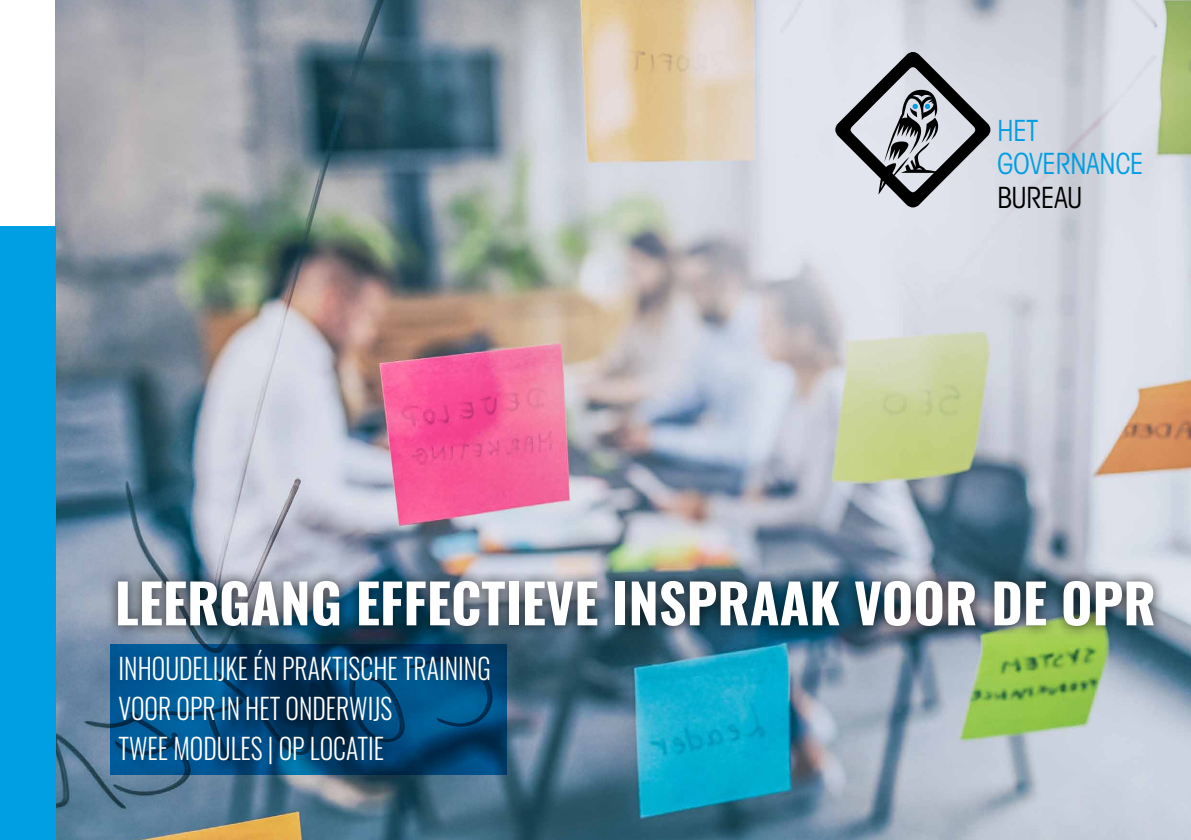
<style>
.page{position:relative;width:1191px;height:840px;background:#fff}
.page>*{position:absolute;margin:0;border:0;box-sizing:border-box;transform-origin:0 0}
.t1{font:700 54px "Oswald";color:#fff}
.t2{font:condensed 29.2px/33.4px "Avant Garde";color:#009fe3;scale:.9 1}
.t3{font:condensed 29.2px "Avant Garde";color:#000;scale:.9 1}
.t4{font:300 28.6px/40px "Oswald";color:#fff;scale:.9 1}
</style>
<div class="page">
<img style="left:56px;top:0;width:1135px;height:839px">
<svg style="left:111px;top:644px;width:396px;height:130px;background:#004575"></svg>
<div style="left:0;top:226px;width:56px;height:613px;background:#009fe3"></div>
<div style="left:106px;top:568px;width:1059px;height:70px;background:#000;opacity:.75"></div>
<svg style="left:835px;top:51px;width:156px;height:156px;background:#a4a6ad"></svg>
<p class="t2" style="left:997px;top:113px;width:164px">HET<br>GOVERNANCE</p>
<p class="t3" style="left:997px;top:179px;width:96px">BUREAU</p>
<h1 class="t1" style="left:115px;top:574px;width:1042px">LEERGANG EFFECTIEVE INSPRAAK VOOR DE OPR</h1>
<p class="t4" style="left:119px;top:644px;width:415px">INHOUDELIJKE ÉN PRAKTISCHE TRAINING<br>VOOR OPR IN HET ONDERWIJS<br>TWEE MODULES | OP LOCATIE</p>
</div>
